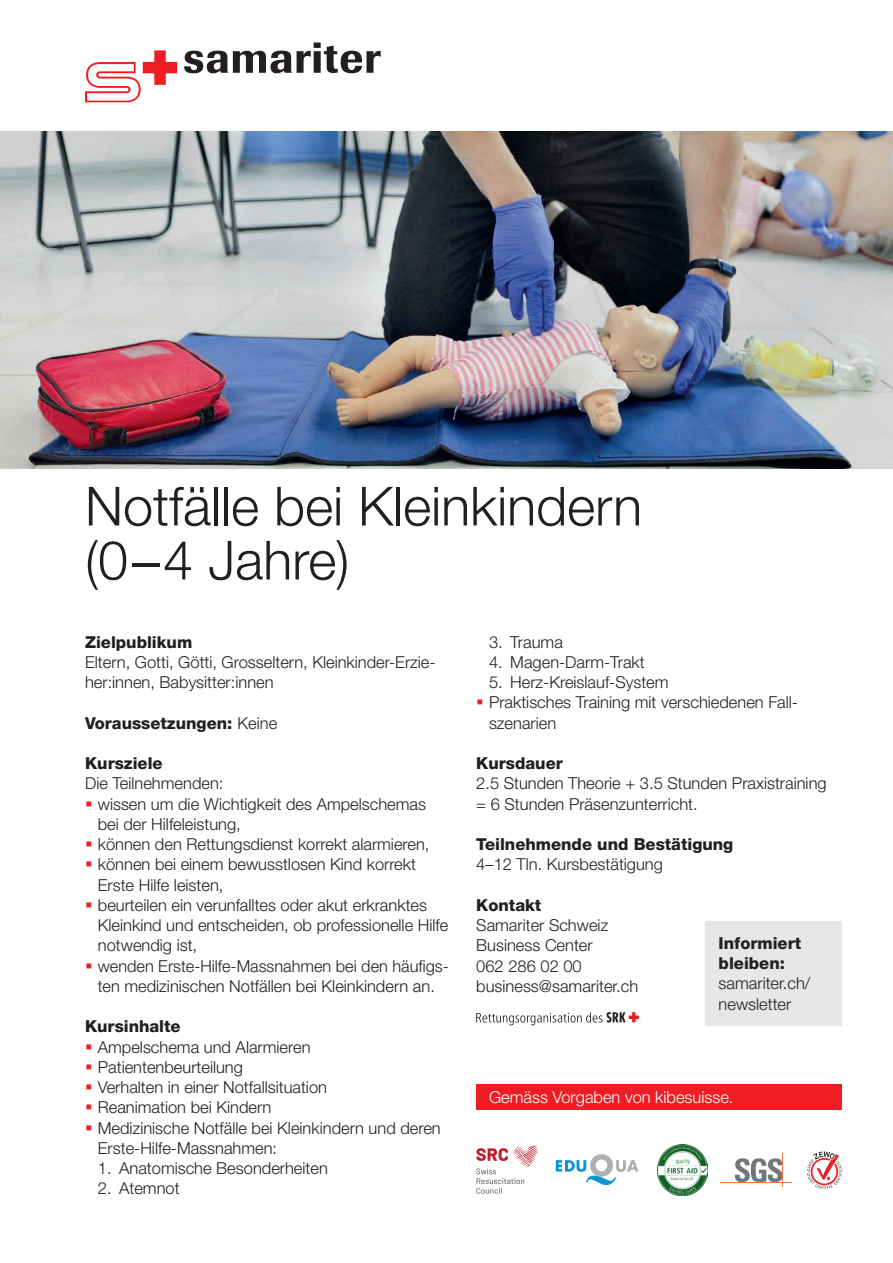
<style>
.page{position:relative;width:893px;height:1263px;background:#fff}
.page>*{position:absolute;margin:0;border:0;box-sizing:border-box;transform-origin:0 0}
.t1{font:300 54px/54px "Helvetica Neue LT Std";color:#231f20}
.t2{font:300 16.5px/20.2px "Helvetica Neue LT Std";color:#231f20}
.t3{font:800 16.5px/20.2px "Helvetica Neue LT Std";color:#231f20}
.t4{font:300 16.5px "Helvetica Neue LT Std";color:#fff}
.s1{font-weight:300}
.s2{color:#ee1d23}
</style>
<div class="page">
<svg style="left:184px;top:43px;width:197px;height:30px"></svg>
<svg style="left:85px;top:50px;width:92px;height:52px"></svg>
<img style="left:0;top:132px;width:893px;height:336px">
<svg style="left:476px;top:1012px;width:163px;height:13px"></svg>
<div style="left:706px;top:921px;width:136px;height:104px;background:#e6e7e9"></div>
<div style="left:476px;top:1084px;width:366px;height:26px;background:#ee1d23"></div>
<svg style="left:476px;top:1145px;width:63px;height:49px"></svg>
<img style="left:657px;top:1145px;width:51px;height:50px">
<svg style="left:556px;top:1154px;width:83px;height:31px"></svg>
<svg style="left:807px;top:1151px;width:35px;height:38px"></svg>
<svg style="left:735px;top:1158px;width:47px;height:24px"></svg>
<hr style="left:720px;top:1182px;width:72px;height:1px;background:#f3793b">
<hr style="left:782px;top:1154px;width:1px;height:33px;background:#f3793b">
<h1 class="t1" style="left:85px;top:478px;width:559px">Notfälle bei Kleinkindern (0–4 Jahre)</h1>
<p class="t3" style="left:85px;top:631px;width:109px">Zielpublikum</p>
<p class="t2" style="left:85px;top:651px;width:352px">Eltern, Gotti, Götti, Grosseltern, Kleinkinder-Erzie&shy;her:innen, Babysitter:innen</p>
<p class="t3" style="left:85px;top:712px;width:194px">Voraussetzungen: <span class="s1">Keine</span></p>
<p class="t3" style="left:85px;top:753px;width:79px">Kursziele</p>
<p class="t2" style="left:85px;top:773px;width:140px">Die Teilnehmenden:</p>
<p class="t2" style="left:98px;top:793px;width:330px;text-indent:-13px"><span class="s2">▪</span> wissen um die Wichtigkeit des Ampelschemas bei der Hilfeleistung,</p>
<p class="t2" style="left:85px;top:834px;width:346px"><span class="s2">▪</span> können den Rettungsdienst korrekt alarmieren,</p>
<p class="t2" style="left:98px;top:854px;width:320px;text-indent:-13px"><span class="s2">▪</span> können bei einem bewusstlosen Kind korrekt<br>Erste Hilfe leisten,</p>
<p class="t2" style="left:98px;top:894px;width:352px;text-indent:-13px"><span class="s2">▪</span> beurteilen ein verunfalltes oder akut erkranktes<br>Kleinkind und entscheiden, ob professionelle Hilfe notwendig ist,</p>
<p class="t2" style="left:85px;top:955px;width:365px;text-align:center"><span class="s2">▪</span> wenden Erste-Hilfe-Massnahmen bei den häufigs&shy;ten medizinischen Notfällen bei Kleinkindern an.</p>
<p class="t3" style="left:85px;top:1016px;width:97px">Kursinhalte</p>
<p class="t2" style="left:85px;top:1036px;width:227px"><span class="s2">▪</span> Ampelschema und Alarmieren</p>
<p class="t2" style="left:85px;top:1056px;width:159px"><span class="s2">▪</span> Patientenbeurteilung</p>
<p class="t2" style="left:85px;top:1077px;width:243px"><span class="s2">▪</span> Verhalten in einer Notfallsituation</p>
<p class="t2" style="left:85px;top:1097px;width:188px"><span class="s2">▪</span> Reanimation bei Kindern</p>
<p class="t2" style="left:98px;top:1117px;width:344px;text-indent:-13px"><span class="s2">▪</span> Medizinische Notfälle bei Kleinkindern und deren<br>Erste-Hilfe-Massnahmen:</p>
<p class="t2" style="left:98px;top:1158px;width:231px">1. Anatomische Besonderheiten</p>
<p class="t2" style="left:98px;top:1178px;width:83px">2. Atemnot</p>
<p class="t2" style="left:489px;top:631px;width:75px">3. Trauma</p>
<p class="t2" style="left:489px;top:651px;width:157px">4. Magen-Darm-Trakt</p>
<p class="t2" style="left:489px;top:672px;width:181px">5. Herz-Kreislauf-System</p>
<p class="t2" style="left:489px;top:692px;width:310px;text-indent:-13px"><span class="s2">▪</span> Praktisches Training mit verschiedenen Fall&shy;szenarien</p>
<p class="t3" style="left:476px;top:753px;width:88px">Kursdauer</p>
<p class="t2" style="left:476px;top:773px;width:352px">2.5 Stunden Theorie + 3.5 Stunden Praxistraining = 6 Stunden Präsenzunterricht.</p>
<p class="t3" style="left:476px;top:834px;width:259px">Teilnehmende und Bestätigung</p>
<p class="t2" style="left:476px;top:854px;width:188px">4–12 Tln. Kursbestätigung</p>
<p class="t3" style="left:476px;top:895px;width:67px">Kontakt</p>
<p class="t2" style="left:476px;top:915px;width:164px">Samariter Schweiz<br>Business Center<br>062 286 02 00 business@samariter.ch</p>
<p class="t3" style="left:719px;top:933px;width:84px">Informiert bleiben:</p>
<p class="t2" style="left:719px;top:973px;width:93px">samariter.ch/ newsletter</p>
<p class="t4" style="left:489px;top:1087px;width:246px">Gemäss Vorgaben von kibesuisse.</p>
</div>
